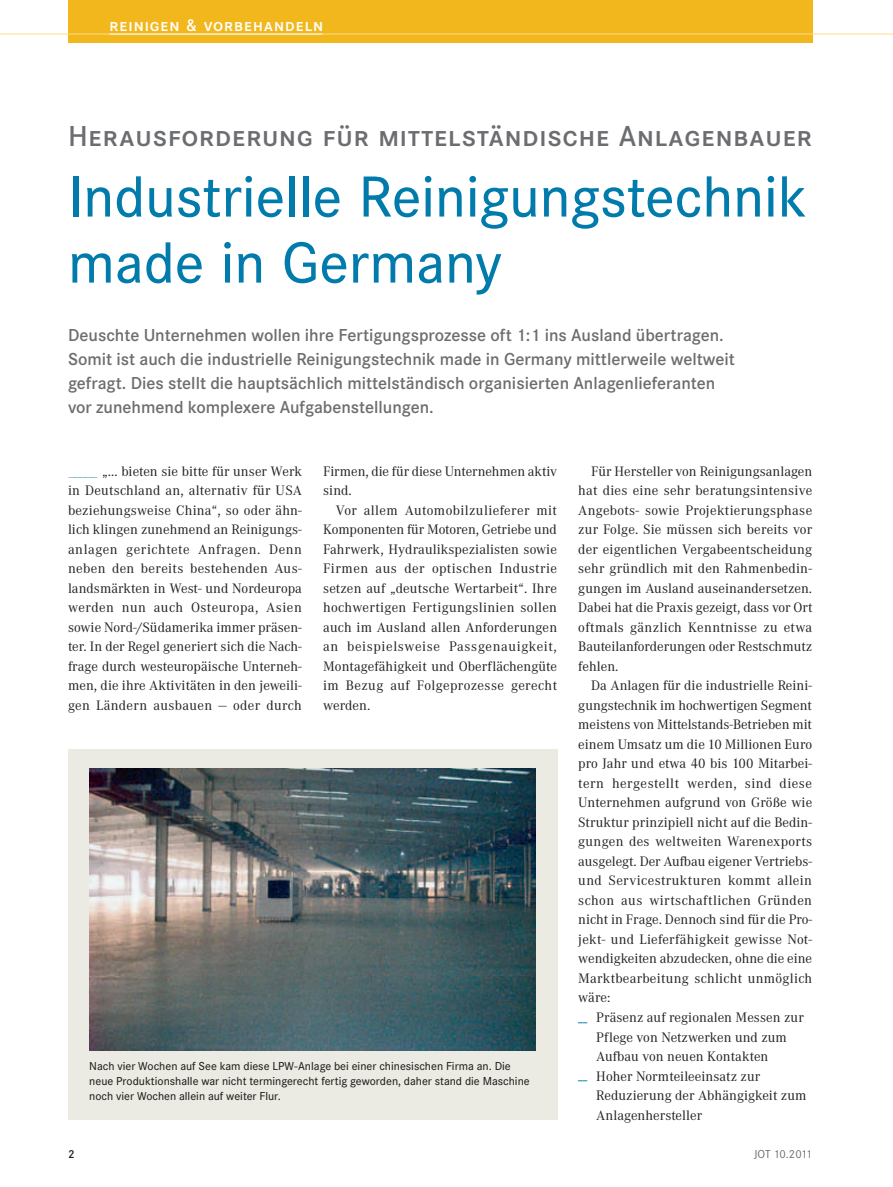
<style>
.page{position:relative;width:893px;height:1187px;background:#fff}
.page>*{position:absolute;margin:0;border:0;box-sizing:border-box;transform-origin:0 0}
.t1{font:500 60px/66px "Corporate STOT";color:#007bac}
.t2{font:30px "Corporate SSCTOT Dem";letter-spacing:.025em;color:#6c6d70}
.t3{font:18px/24px "Corporate STOT Dem";color:#6c6d70}
.t4{font:18px "Corporate SSCTOT Dem";letter-spacing:.05em;color:#fff}
.t5{font:14.25px/19.5px "Corporate ATOT";letter-spacing:.005em;color:#231f20;text-align:justify}
.t6{font:14.25px "Corporate ATOT";letter-spacing:.03em;color:#231f20}
.t7{font:14.25px "Corporate ATOT";letter-spacing:.035em;color:#231f20}
.t8{font:500 12px/15px "Corporate STOT";color:#231f20}
.t9{font:12px "Corporate STOT";letter-spacing:-.035em;color:#6c6d70}
.t10{font:12px "Corporate STOT Dem";color:#231f20}
.s1{color:#4a99bd}
.s2{font-family:"The Sans Bold Expert";font-size:9px;color:#007bac}
</style>
<div class="page">
<div style="left:68px;top:748px;width:489px;height:371px;background:#ecebe3"></div>
<img style="left:89px;top:768px;width:447px;height:282px">
<div style="left:68px;top:0;width:744px;height:43px;background:#f2b71d"></div>
<hr style="left:0;top:34px;width:893px;height:1px;background:#fddd8a">
<hr style="left:109px;top:34px;width:213px;height:1px;background:#fff">
<p class="t4" style="left:109px;top:14px;width:215px">reinigen &amp; vorbehandeln</p>
<h2 class="t2" style="left:68px;top:119px;width:746px">Herausforderung für mittelständische Anlagenbauer</h2>
<h1 class="t1" style="left:68px;top:164px;width:741px">Industrielle Reinigungstechnik made in Germany</h1>
<p class="t3" style="left:68px;top:323px;width:668px">Deuschte Unternehmen wollen ihre Fertigungsprozesse oft 1:1 ins Ausland übertragen.<br>Somit ist auch die industrielle Reinigungstechnik made in Germany mittlerweile weltweit gefragt. Dies stellt die hauptsächlich mittelständisch organisierten Anlagenlieferanten vor zunehmend komplexere Aufgabenstellungen.</p>
<p class="t5" style="left:68px;top:461px;width:236px"><span class="s1">_____</span> „… bieten sie bitte für unser Werk in Deutschland an, alternativ für USA beziehungsweise China“, so oder ähn&shy;lich klingen zunehmend an Reinigungs&shy;anlagen gerichtete Anfragen. Denn neben den bereits bestehenden Aus&shy;landsmärkten in West- und Nordeuropa werden nun auch Osteuropa, Asien sowie Nord-/Südamerika immer präsen&shy;ter. In der Regel generiert sich die Nach&shy;frage durch westeuropäische Unterneh&shy;men, die ihre Aktivitäten in den jeweili&shy;gen Ländern ausbauen — oder durch</p>
<p class="t5" style="left:323px;top:461px;width:236px">Firmen, die für diese Unternehmen aktiv sind.</p>
<p class="t5" style="left:323px;top:500px;width:235px;text-indent:13px">Vor allem Automobilzulieferer mit Komponenten für Motoren, Getriebe und Fahrwerk, Hydraulikspezialisten sowie Firmen aus der optischen Industrie setzen auf „deutsche Wertarbeit“. Ihre hochwertigen Fertigungslinien sollen auch im Ausland allen Anforderungen an beispielsweise Passgenauigkeit, Montagefähigkeit und Oberflächengüte im Bezug auf Folgeprozesse gerecht werden.</p>
<p class="t8" style="left:89px;top:1058px;width:442px">Nach vier Wochen auf See kam diese LPW-Anlage bei einer chinesischen Firma an. Die neue Produktionshalle war nicht termingerecht fertig geworden, daher stand die Maschine noch vier Wochen allein auf weiter Flur.</p>
<p class="t5" style="left:578px;top:461px;width:236px;text-indent:13px">Für Hersteller von Reinigungsanlagen hat dies eine sehr beratungsintensive Angebots- sowie Projektierungsphase zur Folge. Sie müssen sich bereits vor der eigentlichen Vergabeentscheidung sehr gründlich mit den Rahmenbedin&shy;gungen im Ausland auseinandersetzen.<br>Dabei hat die Praxis gezeigt, dass vor Ort oftmals gänzlich Kenntnisse zu etwa Bauteilanforderungen oder Restschmutz fehlen.</p>
<p class="t5" style="left:591px;top:675px;width:223px">Da Anlagen für die industrielle Reini-</p>
<p class="t5" style="left:578px;top:695px;width:235px">gungstechnik im hochwertigen Segment</p>
<p class="t5" style="left:578px;top:714px;width:235px">meistens von Mittelstands-Betrieben mit</p>
<p class="t5" style="left:578px;top:734px;width:235px">einem Umsatz um die 10 Millionen Euro</p>
<p class="t5" style="left:578px;top:753px;width:235px">pro Jahr und etwa 40 bis 100 Mitarbei-</p>
<p class="t7" style="left:578px;top:775px;width:235px">tern hergestellt werden, sind diese</p>
<p class="t5" style="left:578px;top:792px;width:235px">Unternehmen aufgrund von Größe wie</p>
<p class="t5" style="left:578px;top:812px;width:235px">Struktur prinzipiell nicht auf die Bedin-</p>
<p class="t5" style="left:578px;top:831px;width:235px">gungen des weltweiten Warenexports</p>
<p class="t5" style="left:578px;top:851px;width:235px">ausgelegt. Der Aufbau eigener Vertriebs-</p>
<p class="t6" style="left:578px;top:872px;width:235px">und Servicestrukturen kommt allein</p>
<p class="t6" style="left:578px;top:892px;width:235px">schon aus wirtschaftlichen Gründen</p>
<p class="t5" style="left:578px;top:909px;width:235px">nicht in Frage. Dennoch sind für die Pro-</p>
<p class="t5" style="left:578px;top:929px;width:235px">jekt- und Lieferfähigkeit gewisse Not-</p>
<p class="t5" style="left:578px;top:948px;width:235px">wendigkeiten abzudecken, ohne die eine</p>
<p class="t5" style="left:578px;top:968px;width:235px">Marktbearbeitung schlicht unmöglich</p>
<p class="t5" style="left:578px;top:987px;width:34px">wäre:</p>
<p class="t5" style="left:578px;top:1007px;width:227px"><span class="s2">__</span> Präsenz auf regionalen Messen zur</p>
<p class="t5" style="left:596px;top:1027px;width:192px">Pflege von Netzwerken und zum</p>
<p class="t5" style="left:596px;top:1046px;width:174px">Aufbau von neuen Kontakten</p>
<p class="t5" style="left:578px;top:1066px;width:183px"><span class="s2">__</span> Hoher Normteileeinsatz zur</p>
<p class="t5" style="left:596px;top:1085px;width:212px">Reduzierung der Abhängigkeit zum</p>
<p class="t5" style="left:596px;top:1105px;width:107px">Anlagenhersteller</p>
<p class="t10" style="left:68px;top:1146px;width:8px">2</p>
<p class="t9" style="left:754px;top:1146px;width:60px">JOT 10.2011</p>
</div>
